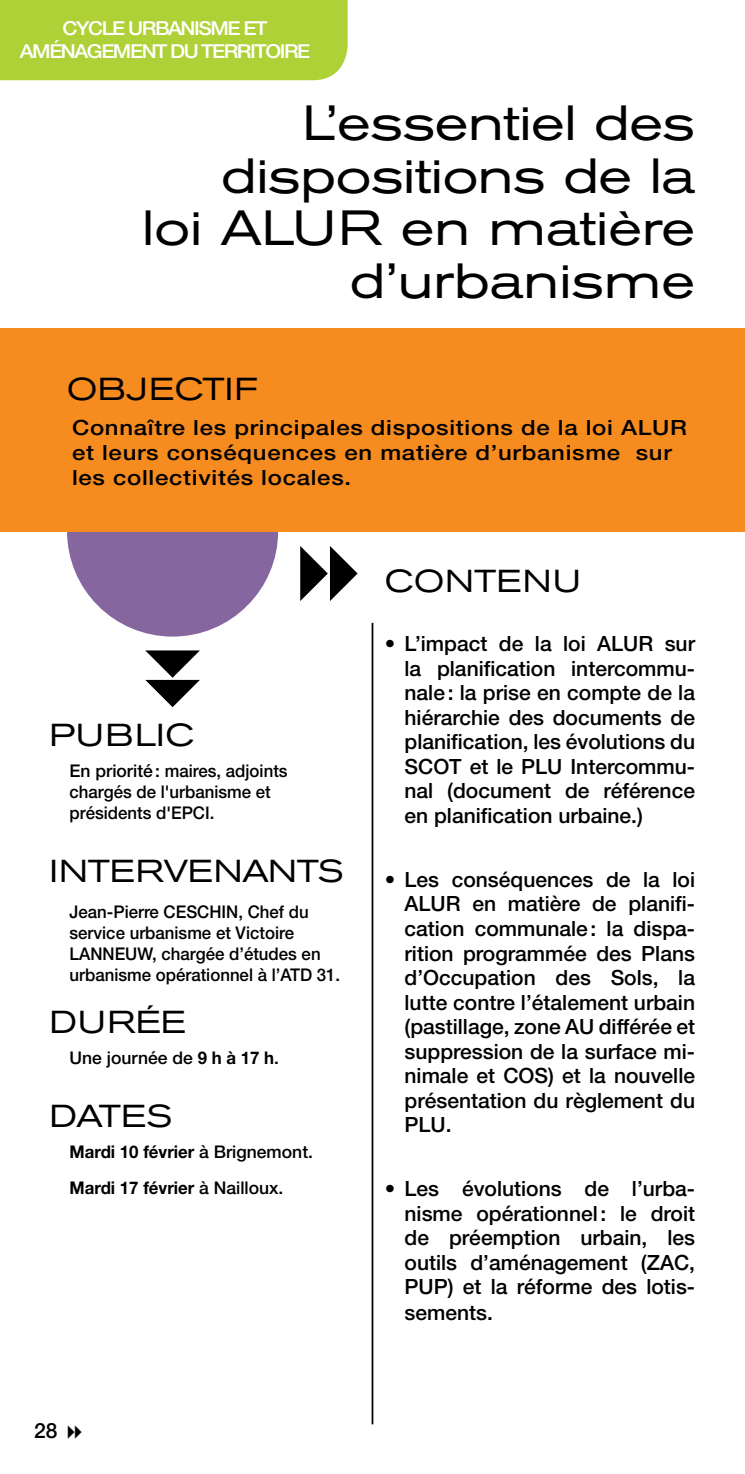
<style>
.page{position:relative;width:745px;height:1474px;background:#fff}
.page>*{position:absolute;margin:0;border:0;box-sizing:border-box;transform-origin:0 0}
.t1{font:49px/52.5px "Akzidenz Grot Ext BQ";letter-spacing:-.01em;color:#000;text-align:right}
.t2{font:31.5px "Akzidenz Grot Ext BQ";letter-spacing:.02em;color:#000}
.t3{font:31.5px "Akzidenz Grot Ext BQ";letter-spacing:-.01em;color:#000}
.t4{font:500 21px/24.5px "Helvetica Neue LT";color:#000;text-align:justify}
.t5{font:500 21px/25.2px "Helvetica Neue LT";letter-spacing:.03em;color:#000;scale:1.14 1}
.t6{font:500 19.25px/23.1px "Helvetica Neue LT";letter-spacing:-.07em;color:#fff;text-align:center;scale:1.08 1}
.t7{font:500 17.5px/21px "Helvetica Neue LT";color:#000;scale:.96 1}
.t8{font:500 17.5px/21px "Helvetica Neue LT";color:#000}
.t9{font:700 17.5px/35.9px "Helvetica Neue LT";color:#000;scale:.96 1}
.s1{font-weight:700}
.s2{font-weight:500}
</style>
<div class="page">
<div style="left:0;top:0;width:347px;height:80px;background:#add136"></div>
<div style="left:67px;top:425px;width:211px;height:211px;background:#85669f;border-radius:50%"></div>
<div style="left:0;top:329px;width:744px;height:203px;background:#f68b1f"></div>
<svg style="left:145px;top:650px;width:55px;height:57px"></svg>
<svg style="left:300px;top:546px;width:57px;height:55px"></svg>
<hr style="left:371px;top:623px;width:2px;height:801px;background:#000">
<hr style="left:744px;top:329px;width:1px;height:203px;background:#f68b1f">
<p class="t6" style="left:20px;top:16px;width:270px">CYCLE URBANISME ET<br>AMÉNAGEMENT DU TERRITOIRE</p>
<h1 class="t1" style="left:142px;top:98px;width:554px">L’essentiel des dispositions de la<br>loi ALUR en matière d’urbanisme</h1>
<h2 class="t2" style="left:67px;top:370px;width:192px">OBJECTIF</h2>
<p class="t5" style="left:72px;top:414px;width:540px">Connaître les principales dispositions de la loi ALUR et leurs conséquences en matière d’urbanisme sur les collectivités locales.</p>
<h2 class="t2" style="left:50px;top:717px;width:146px">PUBLIC</h2>
<p class="t8" style="left:69px;top:760px;width:219px">En priorité: maires, adjoints chargés de l'urbanisme et présidents d'EPCI.</p>
<h2 class="t3" style="left:50px;top:852px;width:295px">INTERVENANTS</h2>
<p class="t7" style="left:69px;top:900px;width:283px">Jean-Pierre CESCHIN, Chef du service urbanisme et Victoire<br>LANNEUW, chargée d’études en urbanisme opérationnel à l’ATD 31.</p>
<h2 class="t2" style="left:50px;top:1004px;width:137px">DURÉE</h2>
<p class="t8" style="left:69px;top:1047px;width:211px">Une journée de <span class="s1">9 h à 17 h</span>.</p>
<h2 class="t2" style="left:50px;top:1097px;width:124px">DATES</h2>
<p class="t9" style="left:69px;top:1133px;width:255px">Mardi 10 février <span class="s2">à Brignemont.<br></span>Mardi 17 février <span class="s2">à Nailloux.</span></p>
<p class="t4" style="left:34px;top:1417px;width:25px">28</p>
<h2 class="t2" style="left:384px;top:562px;width:198px">CONTENU</h2>
<p class="t4" style="left:404px;top:631px;width:292px;text-indent:-20px">• L’impact de la loi ALUR sur la planification intercommu&shy;nale: la prise en compte de la hiérarchie des documents de planification, les évolutions du SCOT et le PLU Intercommu&shy;nal (document de référence en planification urbaine.)</p>
<p class="t4" style="left:404px;top:867px;width:292px;text-indent:-20px">• Les conséquences de la loi ALUR en matière de planifi&shy;cation communale: la dispa&shy;rition programmée des Plans d’Occupation des Sols, la lutte contre l’étalement urbain (pastillage, zone AU différée et suppression de la surface mi&shy;nimale et COS) et la nouvelle présentation du règlement du PLU.</p>
<p class="t4" style="left:404px;top:1176px;width:292px;text-indent:-20px">• Les évolutions de l’urba&shy;nisme opérationnel: le droit de préemption urbain, les outils d’aménagement (ZAC, PUP) et la réforme des lotis&shy;sements.</p>
</div>
